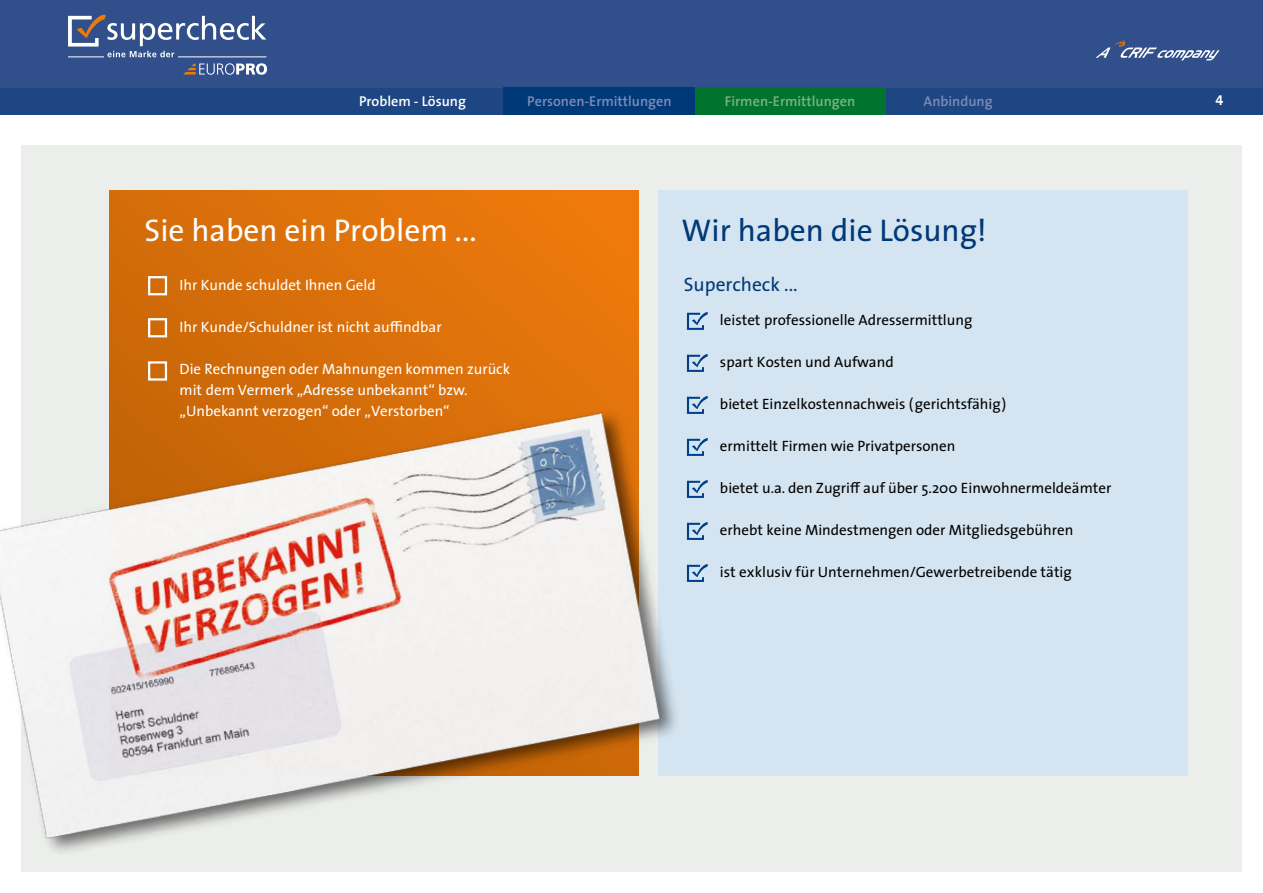
<style>
.page{position:relative;width:1263px;height:893px;background:#fff}
.page>*{position:absolute;margin:0;border:0;box-sizing:border-box;transform-origin:0 0}
.t1{font:31.5px "The Sans";color:#fff}
.t2{font:31.5px "The Sans";color:#003978}
.t3{font:19.5px "The Sans";color:#003978}
.t4{font:15px "The Sans";color:#000}
.t5{font:15px/21px "The Sans";color:#fff}
.t6{font:600 14.25px "The Sans";color:#7d8bb8}
.t7{font:600 14.25px "The Sans";color:#7db188}
.t8{font:600 14.25px "The Sans";color:#fff}
.t9{font:14.25px "The Sans Bold Caps";color:#fff}
</style>
<div class="page">
<div style="left:0;top:88px;width:1263px;height:27px;background:#1d4683"></div>
<div style="left:0;top:0;width:1263px;height:88px;background:#304f8b"></div>
<div style="left:694px;top:88px;width:192px;height:27px;background:#00742f"></div>
<div style="left:503px;top:88px;width:191px;height:27px;background:#003978"></div>
<svg style="left:1095px;top:40px;width:124px;height:20px"></svg>
<div style="left:21px;top:145px;width:1221px;height:727px;background:#eceeeb"></div>
<div style="left:110px;top:190px;width:529px;height:585px;background:linear-gradient(to right,#ce6a09,#ed790c)"></div>
<div style="left:658px;top:190px;width:529px;height:585px;background:#d4e4f0"></div>
<img style="left:0;top:381px;width:718px;height:471px">
<svg style="left:687px;top:312px;width:21px;height:18px"></svg>
<svg style="left:687px;top:396px;width:21px;height:18px"></svg>
<svg style="left:687px;top:480px;width:21px;height:18px"></svg>
<svg style="left:687px;top:564px;width:21px;height:18px"></svg>
<svg style="left:687px;top:354px;width:21px;height:18px"></svg>
<svg style="left:687px;top:438px;width:21px;height:18px"></svg>
<svg style="left:687px;top:522px;width:21px;height:18px"></svg>
<div style="left:148px;top:276px;width:19px;height:19px;border:2px solid #fff"></div>
<div style="left:148px;top:318px;width:19px;height:19px;border:2px solid #fff"></div>
<div style="left:148px;top:361px;width:19px;height:20px;border:2px solid #fff"></div>
<svg style="left:183px;top:63px;width:84px;height:12px"></svg>
<svg style="left:68px;top:14px;width:199px;height:43px"></svg>
<p class="t8" style="left:359px;top:89px;width:108px">Problem - Lösung</p>
<p class="t6" style="left:527px;top:89px;width:146px">Personen-Ermittlungen</p>
<p class="t7" style="left:725px;top:89px;width:132px">Firmen-Ermittlungen</p>
<p class="t6" style="left:923px;top:89px;width:71px">Anbindung</p>
<p class="t9" style="left:1215px;top:88px;width:9px">4</p>
<h1 class="t1" style="left:145px;top:204px;width:333px">Sie haben ein Problem ...</h1>
<h1 class="t2" style="left:682px;top:204px;width:307px">Wir haben die Lösung!</h1>
<p class="t5" style="left:180px;top:274px;width:198px">Ihr Kunde schuldet Ihnen Geld</p>
<p class="t5" style="left:180px;top:316px;width:264px">Ihr Kunde/Schuldner ist nicht auffindbar</p>
<p class="t5" style="left:180px;top:358px;width:332px">Die Rechnungen oder Mahnungen kommen zurück mit dem Vermerk „Adresse unbekannt“ bzw. „Unbekannt verzogen“ oder „Verstorben“</p>
<h2 class="t3" style="left:684px;top:268px;width:115px">Supercheck ...</h2>
<p class="t4" style="left:720px;top:307px;width:254px">leistet professionelle Adressermittlung</p>
<p class="t4" style="left:720px;top:349px;width:175px">spart Kosten und Aufwand</p>
<p class="t4" style="left:720px;top:391px;width:288px">bietet Einzelkostennachweis (gerichtsfähig)</p>
<p class="t4" style="left:720px;top:433px;width:237px">ermittelt Firmen wie Privatpersonen</p>
<p class="t4" style="left:720px;top:475px;width:393px">bietet u.a. den Zugriff auf über 5.200 Einwohnermeldeämter</p>
<p class="t4" style="left:720px;top:517px;width:355px">erhebt keine Mindestmengen oder Mitgliedsgebühren</p>
<p class="t4" style="left:720px;top:559px;width:353px">ist exklusiv für Unternehmen/Gewerbetreibende tätig</p>
</div>
